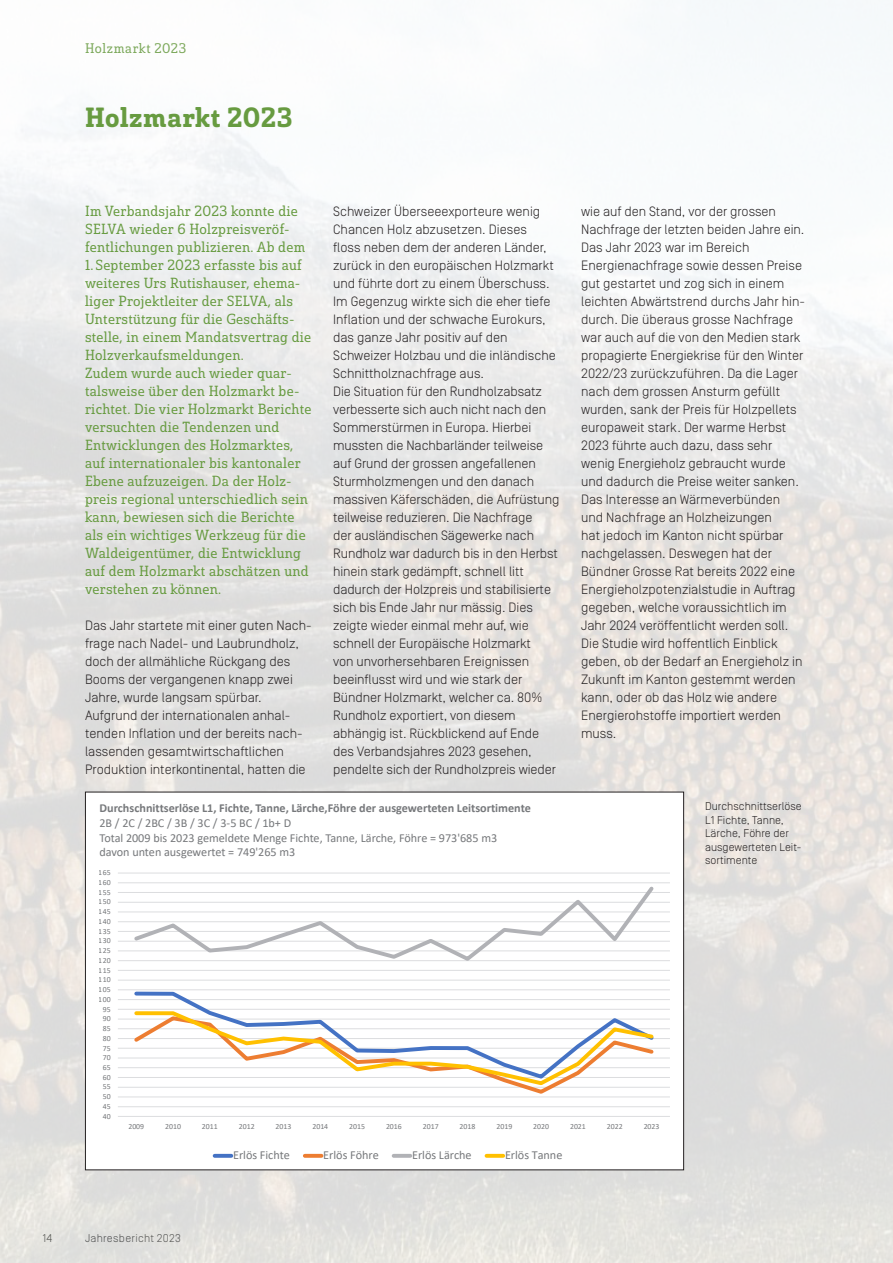
<style>
.page{position:relative;width:893px;height:1263px;background:#fff}
.page>*{position:absolute;margin:0;border:0;box-sizing:border-box;transform-origin:0 0}
.t1{font:27px "Solitas Slab Nor Dem";letter-spacing:.02em;color:#679b40}
.t2{font:14.25px/18px "Solitas Slab Nor Boo";letter-spacing:.02em;color:#679b40}
.t3{font:300 13.5px/18px "Simplon Norm";color:#231f20}
.t4{font:13.5px "Solitas Slab Nor Boo";letter-spacing:.04em;color:#679b40}
.t5{font:12.15px/14.9px "Calibri";color:#76787b}
.t6{font:700 12.15px "Calibri";color:#76787b}
.t7{font:300 11.25px/13.5px "Simplon Norm";color:#231f20}
.t8{font:300 11.25px "Simplon Norm";letter-spacing:.025em;color:#57585a}
.t9{font:7.8px "Calibri";color:#76787b}
</style>
<div class="page">
<hr style="left:118px;top:1106px;width:552px;height:1px;background:#dcdddf">
<hr style="left:118px;top:1096px;width:552px;height:1px;background:#dcdddf">
<hr style="left:118px;top:1087px;width:552px;height:1px;background:#dcdddf">
<hr style="left:118px;top:1077px;width:552px;height:1px;background:#dcdddf">
<hr style="left:118px;top:1067px;width:552px;height:1px;background:#dcdddf">
<hr style="left:118px;top:1058px;width:552px;height:1px;background:#dcdddf">
<hr style="left:118px;top:1048px;width:552px;height:1px;background:#dcdddf">
<hr style="left:118px;top:1038px;width:552px;height:1px;background:#dcdddf">
<hr style="left:118px;top:1028px;width:552px;height:1px;background:#dcdddf">
<hr style="left:118px;top:1019px;width:552px;height:1px;background:#dcdddf">
<hr style="left:118px;top:1009px;width:552px;height:1px;background:#dcdddf">
<hr style="left:118px;top:999px;width:552px;height:1px;background:#dcdddf">
<hr style="left:118px;top:989px;width:552px;height:1px;background:#dcdddf">
<hr style="left:118px;top:980px;width:552px;height:1px;background:#dcdddf">
<hr style="left:118px;top:970px;width:552px;height:1px;background:#dcdddf">
<hr style="left:118px;top:960px;width:552px;height:1px;background:#dcdddf">
<hr style="left:118px;top:950px;width:552px;height:1px;background:#dcdddf">
<hr style="left:118px;top:941px;width:552px;height:1px;background:#dcdddf">
<hr style="left:118px;top:931px;width:552px;height:1px;background:#dcdddf">
<hr style="left:118px;top:921px;width:552px;height:1px;background:#dcdddf">
<hr style="left:118px;top:912px;width:552px;height:1px;background:#dcdddf">
<hr style="left:118px;top:902px;width:552px;height:1px;background:#dcdddf">
<hr style="left:118px;top:892px;width:552px;height:1px;background:#dcdddf">
<hr style="left:118px;top:882px;width:552px;height:1px;background:#dcdddf">
<hr style="left:118px;top:873px;width:552px;height:1px;background:#dcdddf">
<hr style="left:118px;top:1116px;width:552px;height:1px;background:#dcdddf">
<svg style="left:132px;top:990px;width:525px;height:69px"></svg>
<svg style="left:131px;top:883px;width:526px;height:78px"></svg>
<svg style="left:131px;top:1009px;width:525px;height:85px"></svg>
<svg style="left:215px;top:1154px;width:16px;height:4px"></svg>
<svg style="left:305px;top:1154px;width:16px;height:4px"></svg>
<svg style="left:394px;top:1154px;width:16px;height:4px"></svg>
<svg style="left:487px;top:1154px;width:16px;height:4px"></svg>
<p class="t4" style="left:85px;top:40px;width:103px">Holzmarkt 2023</p>
<h1 class="t1" style="left:85px;top:99px;width:209px">Holzmarkt 2023</h1>
<p class="t3" style="left:333px;top:203px;width:228px">Schweizer Überseeexporteure wenig Chancen Holz abzusetzen. Dieses<br>floss neben dem der anderen Länder, zurück in den europäischen Holzmarkt und führte dort zu einem Überschuss.<br>Im Gegenzug wirkte sich die eher tiefe Inflation und der schwache Eurokurs, das ganze Jahr positiv auf den Schweizer Holzbau und die inländische Schnittholznachfrage aus.<br>Die Situation für den Rundholzabsatz verbesserte sich auch nicht nach den Sommerstürmen in Europa. Hierbei mussten die Nachbarländer teilweise auf Grund der grossen angefallenen Sturmholzmengen und den danach massiven Käferschäden, die Aufrüstung teilweise reduzieren. Die Nachfrage<br>der ausländischen Sägewerke nach Rundholz war dadurch bis in den Herbst hinein stark gedämpft, schnell litt dadurch der Holzpreis und stabilisierte sich bis Ende Jahr nur mässig. Dies zeigte wieder einmal mehr auf, wie schnell der Europäische Holzmarkt<br>von unvorhersehbaren Ereignissen beeinflusst wird und wie stark der Bündner Holzmarkt, welcher ca. 80% Rundholz exportiert, von diesem abhängig ist. Rückblickend auf Ende des Verbandsjahres 2023 gesehen, pendelte sich der Rundholzpreis wieder</p>
<p class="t3" style="left:581px;top:202px;width:225px">wie auf den Stand, vor der grossen Nachfrage der letzten beiden Jahre ein.<br>Das Jahr 2023 war im Bereich Energienachfrage sowie dessen Preise gut gestartet und zog sich in einem leichten Abwärtstrend durchs Jahr hin&shy;durch. Die überaus grosse Nachfrage war auch auf die von den Medien stark propagierte Energiekrise für den Winter 2022/23 zurückzuführen. Da die Lager nach dem grossen Ansturm gefüllt wurden, sank der Preis für Holzpellets europaweit stark. Der warme Herbst 2023 führte auch dazu, dass sehr wenig Energieholz gebraucht wurde und dadurch die Preise weiter sanken.<br>Das Interesse an Wärmeverbünden und Nachfrage an Holzheizungen<br>hat jedoch im Kanton nicht spürbar nachgelassen. Deswegen hat der Bündner Grosse Rat bereits 2022 eine Energieholzpotenzialstudie in Auftrag gegeben, welche voraussichtlich im Jahr 2024 veröffentlicht werden soll.<br>Die Studie wird hoffentlich Einblick geben, ob der Bedarf an Energieholz in Zukunft im Kanton gestemmt werden kann, oder ob das Holz wie andere Energierohstoffe importiert werden muss.</p>
<p class="t7" style="left:705px;top:800px;width:98px">Durchschnittserlöse<br>L1 Fichte, Tanne,<br>Lärche, Föhre der ausgewerteten Leit&shy;sortimente</p>
<p class="t2" style="left:85px;top:202px;width:221px">Im Verbandsjahr 2023 konnte die<br>SELVA wieder 6 Holzpreisveröf&shy;fentlichungen publizieren. Ab dem</p>
<p class="t2" style="left:85px;top:256px;width:228px">1. September 2023 erfasste bis auf weiteres Urs Rutishauser, ehema&shy;liger Projektleiter der SELVA, als<br>Unterstützung für die Geschäfts&shy;stelle, in einem Mandatsvertrag die<br>Holzverkaufsmeldungen.<br>Zudem wurde auch wieder quar&shy;talsweise über den Holzmarkt be&shy;richtet. Die vier Holzmarkt Berichte versuchten die Tendenzen und<br>Entwicklungen des Holzmarktes, auf internationaler bis kantonaler<br>Ebene aufzuzeigen. Da der Holz&shy;preis regional unterschiedlich sein kann, bewiesen sich die Berichte als ein wichtiges Werkzeug für die<br>Waldeigentümer, die Entwicklung auf dem Holzmarkt abschätzen und verstehen zu können.</p>
<p class="t3" style="left:85px;top:617px;width:228px">Das Jahr startete mit einer guten Nach&shy;frage nach Nadel- und Laubrundholz, doch der allmähliche Rückgang des Booms der vergangenen knapp zwei Jahre, wurde langsam spürbar.<br>Aufgrund der internationalen anhal&shy;tenden Inflation und der bereits nach&shy;lassenden gesamtwirtschaftlichen Produktion interkontinental, hatten die</p>
<p class="t6" style="left:99px;top:799px;width:433px">Durchschnittserlöse L1, Fichte, Tanne, Lärche,Föhre der ausgewerteten Leitsortimente</p>
<p class="t5" style="left:99px;top:815px;width:399px">2B / 2C / 2BC / 3B / 3C / 3-5 BC / 1b+ D<br>Total 2009 bis 2023 gemeldete Menge Fichte, Tanne, Lärche, Föhre = 973'685 m3 davon unten ausgewertet = 749'265 m3</p>
<p class="t9" style="left:99px;top:867px;width:13px">165</p>
<p class="t9" style="left:99px;top:877px;width:13px">160</p>
<p class="t9" style="left:99px;top:887px;width:13px">155</p>
<p class="t9" style="left:99px;top:896px;width:13px">150</p>
<p class="t9" style="left:99px;top:906px;width:13px">145</p>
<p class="t9" style="left:99px;top:916px;width:13px">140</p>
<p class="t9" style="left:99px;top:926px;width:13px">135</p>
<p class="t9" style="left:99px;top:935px;width:13px">130</p>
<p class="t9" style="left:99px;top:945px;width:13px">125</p>
<p class="t9" style="left:99px;top:955px;width:13px">120</p>
<p class="t9" style="left:99px;top:964px;width:13px">115</p>
<p class="t9" style="left:99px;top:974px;width:13px">110</p>
<p class="t9" style="left:99px;top:984px;width:13px">105</p>
<p class="t9" style="left:99px;top:994px;width:13px">100</p>
<p class="t9" style="left:103px;top:1003px;width:9px">95</p>
<p class="t9" style="left:103px;top:1013px;width:9px">90</p>
<p class="t9" style="left:103px;top:1023px;width:9px">85</p>
<p class="t9" style="left:103px;top:1033px;width:9px">80</p>
<p class="t9" style="left:103px;top:1042px;width:9px">75</p>
<p class="t9" style="left:103px;top:1052px;width:9px">70</p>
<p class="t9" style="left:103px;top:1062px;width:9px">65</p>
<p class="t9" style="left:103px;top:1072px;width:9px">60</p>
<p class="t9" style="left:103px;top:1081px;width:9px">55</p>
<p class="t9" style="left:103px;top:1091px;width:9px">50</p>
<p class="t9" style="left:103px;top:1101px;width:9px">45</p>
<p class="t9" style="left:103px;top:1111px;width:9px">40</p>
<p class="t9" style="left:128px;top:1121px;width:17px">2009</p>
<p class="t9" style="left:165px;top:1121px;width:17px">2010</p>
<p class="t9" style="left:202px;top:1121px;width:17px">2011</p>
<p class="t9" style="left:239px;top:1121px;width:17px">2012</p>
<p class="t9" style="left:276px;top:1121px;width:17px">2013</p>
<p class="t9" style="left:312px;top:1121px;width:17px">2014</p>
<p class="t9" style="left:349px;top:1121px;width:17px">2015</p>
<p class="t9" style="left:386px;top:1121px;width:17px">2016</p>
<p class="t9" style="left:423px;top:1121px;width:17px">2017</p>
<p class="t9" style="left:460px;top:1121px;width:17px">2018</p>
<p class="t9" style="left:496px;top:1121px;width:17px">2019</p>
<p class="t9" style="left:533px;top:1121px;width:17px">2020</p>
<p class="t9" style="left:570px;top:1121px;width:17px">2021</p>
<p class="t9" style="left:607px;top:1121px;width:17px">2022</p>
<p class="t9" style="left:644px;top:1121px;width:17px">2023</p>
<p class="t5" style="left:233px;top:1147px;width:58px">Erlös Fichte</p>
<p class="t5" style="left:323px;top:1147px;width:57px">Erlös Föhre</p>
<p class="t5" style="left:412px;top:1147px;width:61px">Erlös Lärche</p>
<p class="t5" style="left:505px;top:1147px;width:59px">Erlös Tanne</p>
<p class="t8" style="left:43px;top:1232px;width:11px">14</p>
<p class="t8" style="left:85px;top:1232px;width:97px">Jahresbericht 2023</p>
</div>
